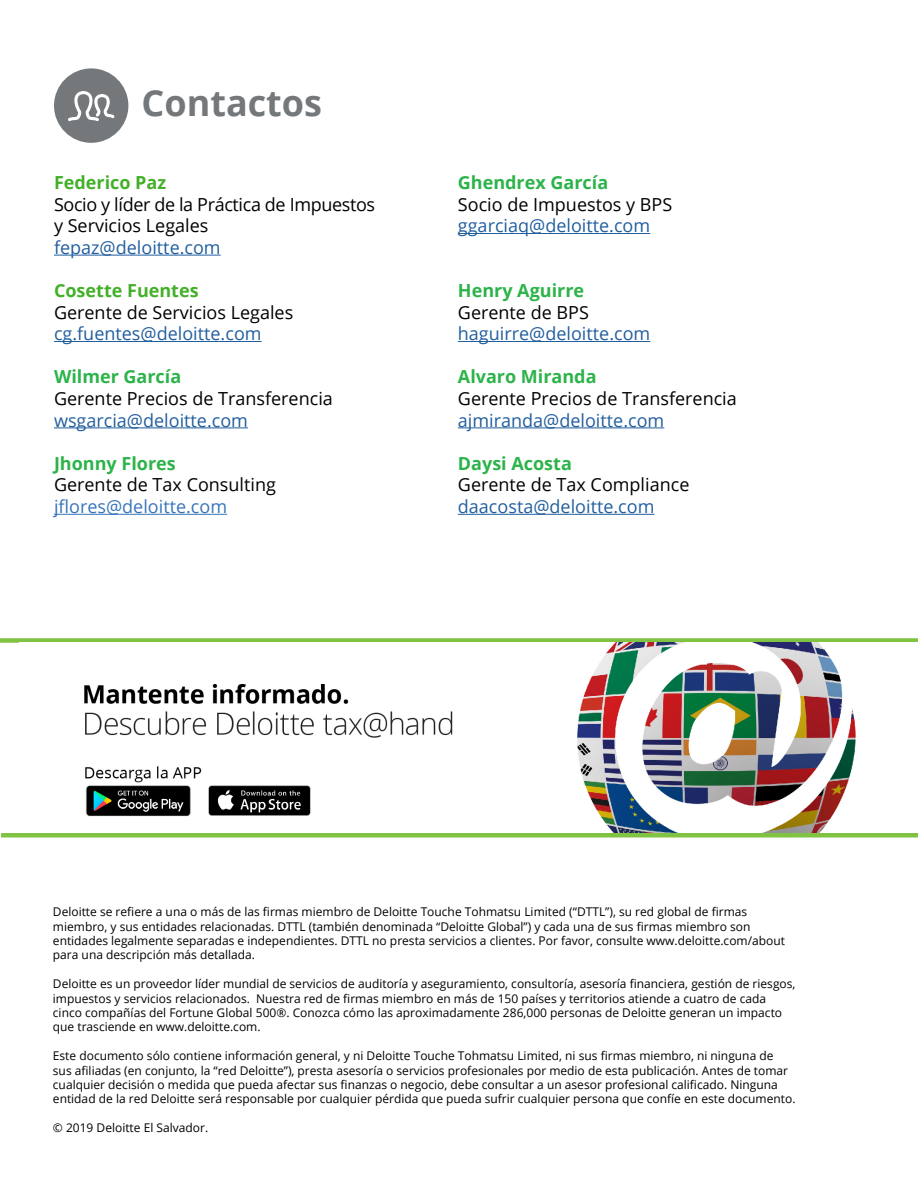
<style>
.page{position:relative;width:918px;height:1188px;background:#fff}
.page>*{position:absolute;margin:0;border:0;box-sizing:border-box;transform-origin:0 0}
.t1{font:700 36px "Open Sans";color:#75787b}
.t2{font:18px "Open Sans";color:#000}
.t3{font:18px "Open Sans";color:#215e9e}
.t4{font:700 18px "Open Sans";color:#2cb34a}
.t5{font:18px/21.6px "Open Sans";letter-spacing:-.02em;color:#000}
.t6{font:700 18px "Open Sans";color:#43b02a}
.t7{font:18px "Open Sans";color:#3674ba}
.t8{font:12px/14.4px "Open Sans";color:#000}
</style>
<div class="page">
<svg style="left:54px;top:68px;width:74px;height:75px"></svg>
<hr style="left:54px;top:255px;width:167px;height:1px;background:#215e9e">
<hr style="left:54px;top:341px;width:208px;height:1px;background:#215e9e">
<hr style="left:54px;top:427px;width:194px;height:1px;background:#215e9e">
<hr style="left:54px;top:514px;width:173px;height:1px;background:#3674ba">
<hr style="left:458px;top:233px;width:192px;height:1px;background:#215e9e">
<hr style="left:458px;top:341px;width:192px;height:1px;background:#215e9e">
<hr style="left:458px;top:427px;width:206px;height:1px;background:#215e9e">
<hr style="left:458px;top:514px;width:196px;height:1px;background:#215e9e">
<div style="left:0;top:638px;width:918px;height:5px;background:#80c342"></div>
<img style="left:19px;top:642px;width:899px;height:191px">
<div style="left:1px;top:833px;width:917px;height:5px;background:#80c342"></div>
<h1 class="t1" style="left:142px;top:77px;width:182px">Contactos</h1>
<h2 class="t6" style="left:54px;top:170px;width:114px">Federico Paz</h2>
<h2 class="t5" style="left:54px;top:193px;width:323px">Socio y líder de la Práctica de Impuestos y Servicios Legales</h2>
<h2 class="t3" style="left:54px;top:235px;width:168px">fepaz@deloitte.com</h2>
<h2 class="t6" style="left:54px;top:278px;width:146px">Cosette Fuentes</h2>
<h2 class="t2" style="left:54px;top:300px;width:241px">Gerente de Servicios Legales</h2>
<h2 class="t3" style="left:54px;top:321px;width:209px">cg.fuentes@deloitte.com</h2>
<h2 class="t4" style="left:54px;top:364px;width:129px">Wilmer García</h2>
<h2 class="t2" style="left:54px;top:386px;width:280px">Gerente Precios de Transferencia</h2>
<h2 class="t3" style="left:54px;top:408px;width:196px">wsgarcia@deloitte.com</h2>
<h2 class="t4" style="left:54px;top:451px;width:123px">Jhonny Flores</h2>
<h2 class="t2" style="left:54px;top:472px;width:224px">Gerente de Tax Consulting</h2>
<h2 class="t7" style="left:54px;top:494px;width:175px">jflores@deloitte.com</h2>
<h2 class="t4" style="left:458px;top:170px;width:152px">Ghendrex García</h2>
<h2 class="t2" style="left:458px;top:192px;width:216px">Socio de Impuestos y BPS</h2>
<h2 class="t3" style="left:458px;top:213px;width:194px">ggarciaq@deloitte.com</h2>
<h2 class="t4" style="left:458px;top:278px;width:128px">Henry Aguirre</h2>
<h2 class="t2" style="left:458px;top:300px;width:133px">Gerente de BPS</h2>
<h2 class="t3" style="left:458px;top:321px;width:194px">haguirre@deloitte.com</h2>
<h2 class="t4" style="left:458px;top:364px;width:140px">Alvaro Miranda</h2>
<h2 class="t2" style="left:458px;top:386px;width:280px">Gerente Precios de Transferencia</h2>
<h2 class="t3" style="left:458px;top:408px;width:208px">ajmiranda@deloitte.com</h2>
<h2 class="t4" style="left:458px;top:451px;width:115px">Daysi Acosta</h2>
<h2 class="t2" style="left:458px;top:472px;width:233px">Gerente de Tax Compliance</h2>
<h2 class="t3" style="left:458px;top:494px;width:198px">daacosta@deloitte.com</h2>
<p class="t8" style="left:53px;top:904px;width:734px">Deloitte se refiere a una o más de las firmas miembro de Deloitte Touche Tohmatsu Limited (“DTTL”), su red global de firmas miembro, y sus entidades relacionadas. DTTL (también denominada “Deloitte Global”) y cada una de sus firmas miembro son entidades legalmente separadas e independientes. DTTL no presta servicios a clientes. Por favor, consulte www.deloitte.com/about para una descripción más detallada.</p>
<p class="t8" style="left:53px;top:976px;width:744px">Deloitte es un proveedor líder mundial de servicios de auditoría y aseguramiento, consultoría, asesoría financiera, gestión de riesgos, impuestos y servicios relacionados. Nuestra red de firmas miembro en más de 150 países y territorios atiende a cuatro de cada cinco compañías del Fortune Global 500®. Conozca cómo las aproximadamente 286,000 personas de Deloitte generan un impacto que trasciende en www.deloitte.com.</p>
<p class="t8" style="left:53px;top:1048px;width:744px">Este documento sólo contiene información general, y ni Deloitte Touche Tohmatsu Limited, ni sus firmas miembro, ni ninguna de<br>sus afiliadas (en conjunto, la “red Deloitte”), presta asesoría o servicios profesionales por medio de esta publicación. Antes de tomar cualquier decisión o medida que pueda afectar sus finanzas o negocio, debe consultar a un asesor profesional calificado. Ninguna entidad de la red Deloitte será responsable por cualquier pérdida que pueda sufrir cualquier persona que confíe en este documento.</p>
<p class="t8" style="left:53px;top:1120px;width:157px">© 2019 Deloitte El Salvador.</p>
</div>
